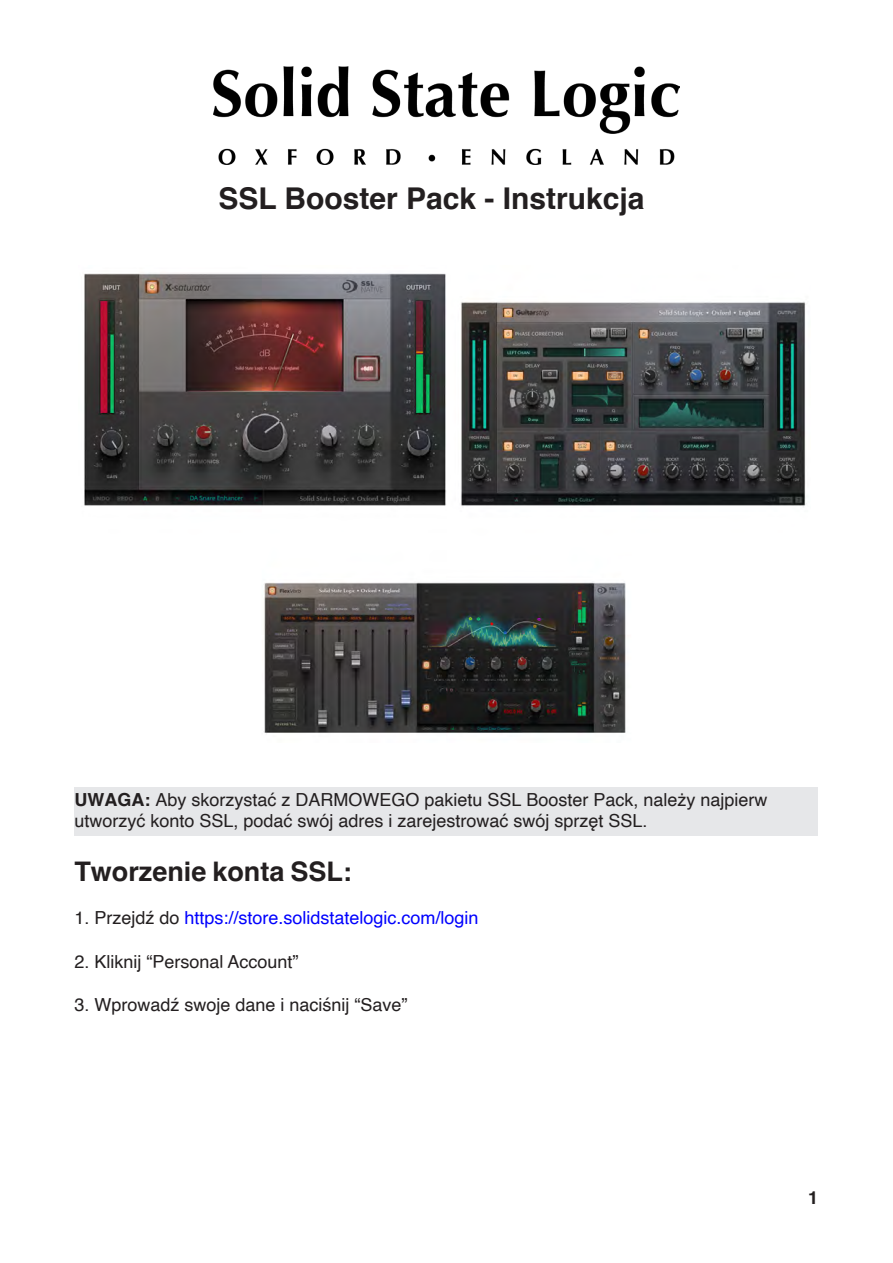
<style>
.page{position:relative;width:893px;height:1263px;background:#fff}
.page>*{position:absolute;margin:0;border:0;box-sizing:border-box;transform-origin:0 0}
.t1{font:700 30px "Helvetica";color:#231f20}
.t2{font:700 27px "Helvetica";color:#231f20}
.t3{font:18px/21.6px "Helvetica";color:#231f20}
.t4{font:18px "Helvetica";color:#0001fe}
.t5{font:700 18px "Helvetica";color:#231f20}
.s1{font-weight:700}
.s2{color:#231f20}
</style>
<div class="page">
<div style="left:74px;top:787px;width:744px;height:49px;background:#e6e7e9"></div>
<img style="left:213px;top:67px;width:467px;height:97px">
<img style="left:84px;top:273px;width:723px;height:461px">
<p class="t1" style="left:218px;top:174px;width:428px">SSL Booster Pack - Instrukcja</p>
<p class="t3" style="left:74px;top:789px;width:695px"><span class="s1">UWAGA:</span> Aby skorzystać z DARMOWEGO pakietu SSL Booster Pack, należy najpierw utworzyć konto SSL, podać swój adres i zarejestrować swój sprzęt SSL.</p>
<p class="t2" style="left:74px;top:855px;width:279px">Tworzenie konta SSL:</p>
<p class="t4" style="left:74px;top:904px;width:406px"><span class="s2">1. Przejdź do</span> https://store.solidstatelogic.com/login</p>
<p class="t3" style="left:74px;top:951px;width:226px">2. Kliknij “Personal Account”</p>
<p class="t3" style="left:74px;top:994px;width:335px">3. Wprowadź swoje dane i naciśnij “Save”</p>
<p class="t5" style="left:808px;top:1183px;width:12px">1</p>
</div>
